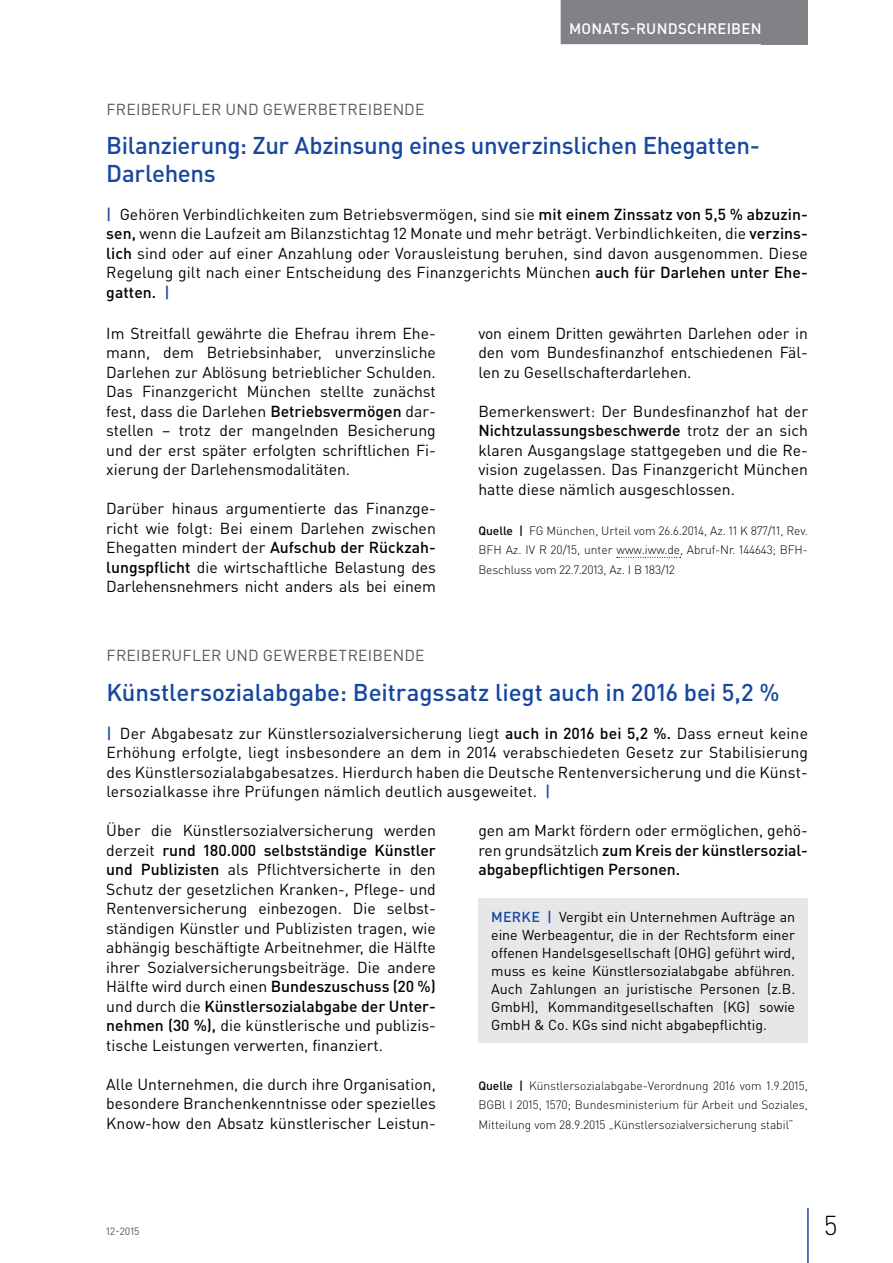
<style>
.page{position:relative;width:893px;height:1263px;background:#fff}
.page>*{position:absolute;margin:0;border:0;box-sizing:border-box;transform-origin:0 0}
.t1{font:300 27px "DIN Pro";color:#000}
.t2{font:500 24px/28.5px "DIN Pro";letter-spacing:-.01em;color:#17479e}
.t3{font:15.75px/19.5px "DIN Pro";color:#000;text-align:justify}
.t4{font:15.75px "DIN Pro";letter-spacing:.015em;color:#58595b}
.t5{font:500 15px "DIN Pro";letter-spacing:.015em;color:#fff}
.t6{font:14.25px/18px "DIN Pro";color:#000;text-align:justify}
.t7{font:300 12px/19.5px "DIN Pro";letter-spacing:-.005em;color:#000;text-align:justify}
.t8{font:10.5px "DIN Pro";color:#58595b}
.s1{font-weight:500;color:#17479e}
.s2{font-weight:500}
</style>
<div class="page">
<div style="left:762px;top:0;width:46px;height:44px;background:#808285"></div>
<hr style="left:807px;top:1208px;width:2px;height:55px;background:#17479e">
<div style="left:561px;top:0;width:209px;height:44px;background:#808285"></div>
<svg style="left:617px;top:557px;width:64px;height:1px"></svg>
<div style="left:478px;top:899px;width:330px;height:144px;background:#e6e7e8"></div>
<p class="t5" style="left:569px;top:18px;width:194px">MONATS-RUNDSCHREIBEN</p>
<p class="t4" style="left:106px;top:98px;width:320px">FREIBERUFLER UND GEWERBETREIBENDE</p>
<h2 class="t2" style="left:106px;top:130px;width:655px">Bilanzierung: Zur Abzinsung eines unverzinslichen Ehegatten-<br>Darlehens</h2>
<p class="t3" style="left:106px;top:204px;width:703px"><span class="s1">|</span> Gehören Verbindlichkeiten zum Betriebsvermögen, sind sie <span class="s2">mit einem Zinssatz von 5,5 % abzuzin&shy;sen,</span> wenn die Laufzeit am Bilanzstichtag 12 Monate und mehr beträgt. Verbindlichkeiten, die <span class="s2">verzins&shy;lich</span> sind oder auf einer Anzahlung oder Vorausleistung beruhen, sind davon ausgenommen. Diese Regelung gilt nach einer Entscheidung des Finanzgerichts München <span class="s2">auch für Darlehen unter Ehe&shy;gatten.</span> <span class="s1">|</span></p>
<p class="t3" style="left:106px;top:322px;width:331px">Im Streitfall gewährte die Ehefrau ihrem Ehe&shy;mann, dem Betriebsinhaber, unverzinsliche Darlehen zur Ablösung betrieblicher Schulden.<br>Das Finanzgericht München stellte zunächst fest, dass die Darlehen <span class="s2">Betriebsvermögen</span> dar&shy;stellen – trotz der mangelnden Besicherung und der erst später erfolgten schriftlichen Fi&shy;xierung der Darlehensmodalitäten.</p>
<p class="t3" style="left:106px;top:498px;width:331px">Darüber hinaus argumentierte das Finanzge&shy;richt wie folgt: Bei einem Darlehen zwischen Ehegatten mindert der <span class="s2">Aufschub der Rückzah&shy;lungspflicht</span> die wirtschaftliche Belastung des Darlehensnehmers nicht anders als bei einem</p>
<p class="t3" style="left:478px;top:323px;width:331px">von einem Dritten gewährten Darlehen oder in den vom Bundesfinanzhof entschiedenen Fäl&shy;len zu Gesellschafterdarlehen.</p>
<p class="t3" style="left:478px;top:400px;width:331px">Bemerkenswert: Der Bundesfinanzhof hat der <span class="s2">Nichtzulassungsbeschwerde</span> trotz der an sich klaren Ausgangslage stattgegeben und die Re&shy;vision zugelassen. Das Finanzgericht München hatte diese nämlich ausgeschlossen.</p>
<p class="t7" style="left:478px;top:520px;width:331px"><span class="s2">Quelle |</span> FG München, Urteil vom 26.6.2014, Az. 11 K 877/11, Rev.<br>BFH Az. IV R 20/15, unter www.iww.de, Abruf-Nr. 144643; BFH-Beschluss vom 22.7.2013, Az. I B 183/12</p>
<p class="t4" style="left:106px;top:644px;width:320px">FREIBERUFLER UND GEWERBETREIBENDE</p>
<h2 class="t2" style="left:106px;top:677px;width:675px">Künstlersozialabgabe: Beitragssatz liegt auch in 2016 bei 5,2 %</h2>
<p class="t3" style="left:106px;top:723px;width:703px"><span class="s1">|</span> Der Abgabesatz zur Künstlersozialversicherung liegt <span class="s2">auch in 2016 bei 5,2 %.</span> Dass erneut keine Erhöhung erfolgte, liegt insbesondere an dem in 2014 verabschiedeten Gesetz zur Stabilisierung des Künstlersozialabgabesatzes. Hierdurch haben die Deutsche Rentenversicherung und die Künst&shy;lersozialkasse ihre Prüfungen nämlich deutlich ausgeweitet. <span class="s1">|</span></p>
<p class="t3" style="left:106px;top:820px;width:331px">Über die Künstlersozialversicherung werden derzeit <span class="s2">rund 180.000 selbstständige Künstler und Publizisten</span> als Pflichtversicherte in den Schutz der gesetzlichen Kranken-, Pflege- und Rentenversicherung einbezogen. Die selbst&shy;ständigen Künstler und Publizisten tragen, wie abhängig beschäftigte Arbeitnehmer, die Hälfte ihrer Sozialversicherungsbeiträge. Die andere Hälfte wird durch einen <span class="s2">Bundeszuschuss (20 %) </span>und durch die <span class="s2">Künstlersozialabgabe der Unter&shy;nehmen (30 %),</span> die künstlerische und publizis&shy;tische Leistungen verwerten, finanziert.</p>
<p class="t3" style="left:106px;top:1074px;width:331px">Alle Unternehmen, die durch ihre Organisation, besondere Branchenkenntnisse oder spezielles Know-how den Absatz künstlerischer Leistun-</p>
<p class="t3" style="left:478px;top:820px;width:331px">gen am Markt fördern oder ermöglichen, gehö&shy;ren grundsätzlich <span class="s2">zum Kreis der künstlersozial&shy;abgabepflichtigen Personen.</span></p>
<p class="t6" style="left:491px;top:907px;width:306px"><span class="s1">MERKE |</span> Vergibt ein Unternehmen Aufträge an eine Werbeagentur, die in der Rechtsform einer offenen Handelsgesellschaft (OHG) geführt wird, muss es keine Künstlersozialabgabe abführen.<br>Auch Zahlungen an juristische Personen (z.B.<br>GmbH), Kommanditgesellschaften (KG) sowie GmbH &amp; Co. KGs sind nicht abgabepflichtig.</p>
<p class="t7" style="left:478px;top:1075px;width:331px"><span class="s2">Quelle |</span> Künstlersozialabgabe-Verordnung 2016 vom 1.9.2015, BGBl I 2015, 1570; Bundesministerium für Arbeit und Soziales, Mitteilung vom 28.9.2015 „Künstlersozialversicherung stabil“</p>
<p class="t8" style="left:106px;top:1224px;width:35px">12-2015</p>
<h1 class="t1" style="left:824px;top:1207px;width:15px">5</h1>
</div>
